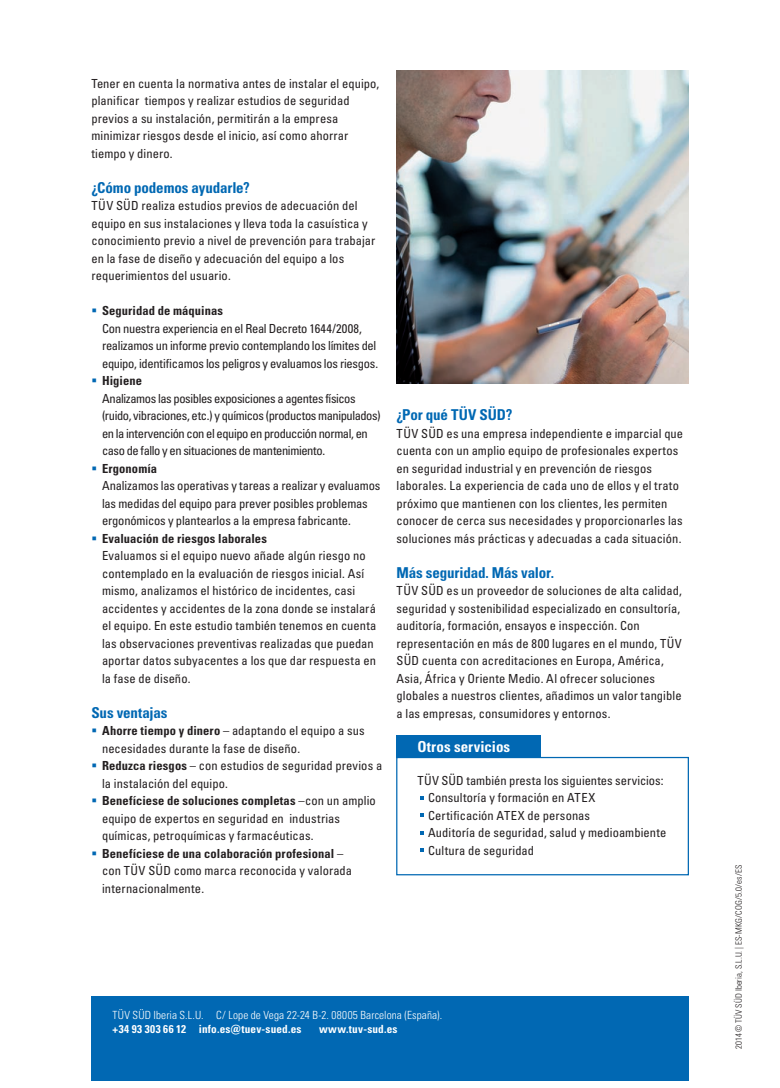
<style>
.page{position:relative;width:780px;height:1088px;background:#fff}
.page>*{position:absolute;margin:0;border:0;box-sizing:border-box;transform-origin:0 0}
.t1{font:15px "Univers LTCYR 67 Bold Cond";letter-spacing:-.01em;color:#0168b3}
.t2{font:15px "Univers LTCYR 67 Bold Cond";letter-spacing:.005em;color:#fff}
.t3{font:condensed 12.5px/17.5px "Univers LTCYR 57";letter-spacing:.005em;color:#231f20}
.t4{font:condensed 12.5px/17.5px "Univers LTCYR 57";letter-spacing:-.035em;color:#231f20}
.t5{font:12.5px "Univers LTCYR 67 Bold Cond";letter-spacing:.01em;color:#231f20}
.t6{font:condensed 12.5px/17.5px "Univers LTCYR 57";letter-spacing:-.02em;color:#231f20}
.t7{font:condensed 12.5px/17.5px "Univers LTCYR 57";letter-spacing:-.015em;color:#231f20}
.t8{font:11.25px "Univers LTCYR 47 Light Cond";letter-spacing:.015em;color:#fff}
.t9{font:11.25px "Univers LTCYR 67 Bold Cond";letter-spacing:.02em;color:#fff}
.t10{font:8.75px "Univers LTCYR 47 Light Cond";letter-spacing:.015em;color:#231f20}
.s1{color:#0168b3}
.s2{font-family:"Univers LTCYR 67 Bold Cond";font-stretch:normal}
.s3{font-family:"Univers LTCYR 57";font-stretch:condensed}
</style>
<div class="page">
<div style="left:91px;top:996px;width:597px;height:85px;background:#0168b3"></div>
<div style="left:396px;top:735px;width:144px;height:22px;background:#0168b3"></div>
<svg style="left:420px;top:796px;width:4px;height:4px"></svg>
<svg style="left:420px;top:813px;width:4px;height:4px"></svg>
<svg style="left:420px;top:831px;width:4px;height:4px"></svg>
<svg style="left:420px;top:848px;width:4px;height:4px"></svg>
<div style="left:396px;top:757px;width:293px;height:118px;border:1px solid #0168b3"></div>
<img style="left:396px;top:70px;width:292px;height:314px">
<p class="t3" style="left:91px;top:74px;width:289px">Tener en cuenta la normativa antes de instalar el equipo, planificar tiempos y realizar estudios de seguridad previos a su instalación, permitirán a la empresa minimizar riesgos desde el inicio, así como ahorrar tiempo y dinero.</p>
<p class="t1" style="left:91px;top:178px;width:160px">¿Cómo podemos ayudarle?</p>
<p class="t3" style="left:91px;top:197px;width:285px">TÜV SÜD realiza estudios previos de adecuación del equipo en sus instalaciones y lleva toda la casuística y conocimiento previo a nivel de prevención para trabajar en la fase de diseño y adecuación del equipo a los requerimientos del usuario.</p>
<p class="t5" style="left:91px;top:303px;width:133px"><span class="s1">▪</span> Seguridad de máquinas</p>
<p class="t6" style="left:102px;top:319px;width:277px">Con nuestra experiencia en el Real Decreto 1644/2008, realizamos un informe previo contemplando los límites del equipo, identificamos los peligros y evaluamos los riesgos.</p>
<p class="t5" style="left:91px;top:373px;width:52px"><span class="s1">▪</span> Higiene</p>
<p class="t4" style="left:102px;top:389px;width:280px">Analizamos las posibles exposiciones a agentes físicos (ruido, vibraciones, etc.) y químicos (productos manipulados) en la intervención con el equipo en producción normal, en caso de fallo y en situaciones de mantenimiento.</p>
<p class="t5" style="left:91px;top:461px;width:67px"><span class="s1">▪</span> Ergonomía</p>
<p class="t7" style="left:102px;top:477px;width:280px">Analizamos las operativas y tareas a realizar y evaluamos las medidas del equipo para prever posibles problemas ergonómicos y plantearlos a la empresa fabricante.</p>
<p class="t5" style="left:91px;top:531px;width:177px"><span class="s1">▪</span> Evaluación de riesgos laborales</p>
<p class="t3" style="left:102px;top:547px;width:276px">Evaluamos si el equipo nuevo añade algún riesgo no contemplado en la evaluación de riesgos inicial. Así mismo, analizamos el histórico de incidentes, casi accidentes y accidentes de la zona donde se instalará el equipo. En este estudio también tenemos en cuenta las observaciones preventivas realizadas que puedan aportar datos subyacentes a los que dar respuesta en la fase de diseño.</p>
<p class="t1" style="left:91px;top:703px;width:78px">Sus ventajas</p>
<p class="t3" style="left:102px;top:722px;width:264px;text-indent:-11px"><span class="s1">▪</span> <span class="s2">Ahorre tiempo y dinero</span> – adaptando el equipo a sus necesidades durante la fase de diseño.</p>
<p class="t3" style="left:102px;top:757px;width:282px;text-indent:-11px"><span class="s1">▪</span> <span class="s2">Reduzca riesgos</span> – con estudios de seguridad previos a la instalación del equipo.</p>
<p class="t5" style="left:91px;top:793px;width:286px"><span class="s1">▪</span> Benefíciese de soluciones completas <span class="s3">–con un amplio</span></p>
<p class="t3" style="left:102px;top:809px;width:239px">equipo de expertos en seguridad en industrias químicas, petroquímicas y farmacéuticas.</p>
<p class="t5" style="left:91px;top:846px;width:253px"><span class="s1">▪</span> Benefíciese de una colaboración profesional <span class="s3">–</span></p>
<p class="t3" style="left:102px;top:862px;width:251px">con TÜV SÜD como marca reconocida y valorada internacionalmente.</p>
<p class="t1" style="left:396px;top:406px;width:117px">¿Por qué TÜV SÜD?</p>
<p class="t3" style="left:396px;top:424px;width:288px">TÜV SÜD es una empresa independiente e imparcial que cuenta con un amplio equipo de profesionales expertos en seguridad industrial y en prevención de riesgos laborales. La experiencia de cada uno de ellos y el trato próximo que mantienen con los clientes, les permiten conocer de cerca sus necesidades y proporcionarles las soluciones más prácticas y adecuadas a cada situación.</p>
<p class="t1" style="left:396px;top:563px;width:159px">Más seguridad. Más valor.</p>
<p class="t3" style="left:396px;top:582px;width:287px">TÜV SÜD es un proveedor de soluciones de alta calidad, seguridad y sostenibilidad especializado en consultoría, auditoría, formación, ensayos e inspección. Con representación en más de 800 lugares en el mundo, TÜV SÜD cuenta con acreditaciones en Europa, América, Asia, África y Oriente Medio. Al ofrecer soluciones globales a nuestros clientes, añadimos un valor tangible a las empresas, consumidores y entornos.</p>
<p class="t2" style="left:417px;top:738px;width:94px">Otros servicios</p>
<p class="t3" style="left:428px;top:771px;width:240px;text-indent:-11px">TÜV SÜD también presta los siguientes servicios:<br>Consultoría y formación en ATEX<br>Certificación ATEX de personas<br>Auditoría de seguridad, salud y medioambiente Cultura de seguridad</p>
<p class="t8" style="left:112px;top:1007px;width:331px">TÜV SÜD Iberia S.L.U. C/ Lope de Vega 22-24 B-2. 08005 Barcelona (España).</p>
<p class="t9" style="left:112px;top:1021px;width:190px">+34 93 303 66 12 info.es@tuev-sued.es</p>
<p class="t9" style="left:319px;top:1021px;width:80px">www.tuv-sud.es</p>
<p class="t10" style="left:732px;top:1049px;width:186px;rotate:-90deg">2014 © TÜV SÜD Iberia, S.L.U. | ES-MKG/COG/5.0/es/ES</p>
</div>
